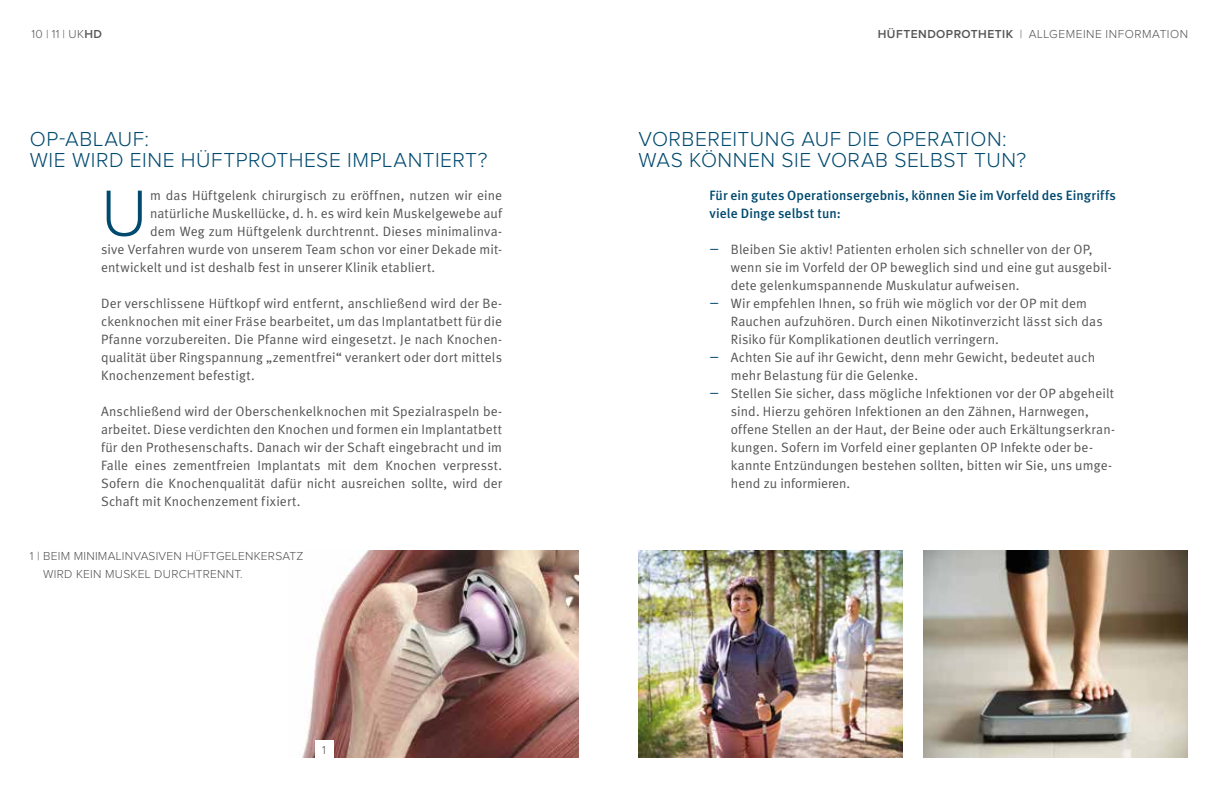
<style>
.page{position:relative;width:1217px;height:787px;background:#fff}
.page>*{position:absolute;margin:0;border:0;box-sizing:border-box;transform-origin:0 0}
.t1{font:300 67.5px "Proxima Nova";color:#004a6f}
.t2{font:300 21px/21px "Proxima Nova";letter-spacing:.025em;color:#004a6f}
.t3{font:13.5px/18px "Meta Normal";letter-spacing:.01em;color:#545455}
.t4{font:500 13.5px/18px "Meta";letter-spacing:.01em;color:#004a6f}
.t5{font:300 12px/18px "Proxima Nova";letter-spacing:.02em;color:#545455}
.t6{font:300 12px "Proxima Nova";letter-spacing:.045em;color:#545455}
.t7{font:300 12px "Proxima Nova";color:#565657}
.s1{font-weight:600}
.s2{color:#565657}
.s3{font-size:16.5px;color:#004a6f}
</style>
<div class="page">
<img style="left:302px;top:551px;width:276px;height:206px">
<img style="left:638px;top:551px;width:263px;height:206px">
<img style="left:923px;top:551px;width:263px;height:206px">
<div style="left:315px;top:740px;width:18px;height:18px;background:#fff"></div>
<p class="t7" style="left:31px;top:28px;width:72px">10 | 11 | UK<span class="s1">HD</span></p>
<p class="t6" style="left:877px;top:28px;width:312px"><span class="s1">HÜFTENDOPROTHETIK</span> <span class="s2">|</span> ALLGEMEINE INFORMATION</p>
<h2 class="t2" style="left:30px;top:129px;width:459px">OP-ABLAUF:<br>WIE WIRD EINE HÜFTPROTHESE IMPLANTIERT?</h2>
<h1 class="t1" style="left:101px;top:182px;width:48px">U</h1>
<p class="t3" style="left:150px;top:186px;width:353px">m das Hüftgelenk chirurgisch zu eröffnen, nutzen wir eine</p>
<p class="t3" style="left:150px;top:204px;width:353px">natürliche Muskellücke, d. h. es wird kein Muskelgewebe auf</p>
<p class="t3" style="left:150px;top:222px;width:353px">dem Weg zum Hüftgelenk durchtrennt. Dieses minimalinva-</p>
<p class="t3" style="left:101px;top:240px;width:402px">sive Verfahren wurde von unserem Team schon vor einer Dekade mit-</p>
<p class="t3" style="left:101px;top:258px;width:335px">entwickelt und ist deshalb fest in unserer Klinik etabliert.</p>
<p class="t3" style="left:101px;top:294px;width:402px;text-align:justify">Der verschlissene Hüftkopf wird entfernt, anschließend wird der Be&shy;ckenknochen mit einer Fräse bearbeitet, um das Implantatbett für die Pfanne vorzubereiten. Die Pfanne wird eingesetzt. Je nach Knochen&shy;qualität über Ringspannung „zementfrei“ verankert oder dort mittels Knochenzement befestigt.</p>
<p class="t3" style="left:101px;top:402px;width:402px;text-align:justify">Anschließend wird der Oberschenkelknochen mit Spezialraspeln be&shy;arbeitet. Diese verdichten den Knochen und formen ein Implantatbett für den Prothesenschafts. Danach wir der Schaft eingebracht und im Falle eines zementfreien Implantats mit dem Knochen verpresst.<br>Sofern die Knochenqualität dafür nicht ausreichen sollte, wird der Schaft mit Knochenzement fixiert.</p>
<p class="t5" style="left:43px;top:547px;width:262px;text-indent:-13px">1 | BEIM MINIMALINVASIVEN HÜFTGELENKERSATZ<br>WIRD KEIN MUSKEL DURCHTRENNT.</p>
<p class="t5" style="left:322px;top:741px;width:5px">1</p>
<h2 class="t2" style="left:638px;top:129px;width:389px">VORBEREITUNG AUF DIE OPERATION:<br>WAS KÖNNEN SIE VORAB SELBST TUN?</h2>
<p class="t4" style="left:709px;top:186px;width:408px">Für ein gutes Operationsergebnis, können Sie im Vorfeld des Eingriffs viele Dinge selbst tun:</p>
<p class="t3" style="left:730px;top:240px;width:382px;text-indent:-21px"><span class="s3">–</span> Bleiben Sie aktiv! Patienten erholen sich schneller von der OP, wenn sie im Vorfeld der OP beweglich sind und eine gut ausgebil&shy;dete gelenkumspannende Muskulatur aufweisen.</p>
<p class="t3" style="left:730px;top:294px;width:373px;text-indent:-21px"><span class="s3">–</span> Wir empfehlen Ihnen, so früh wie möglich vor der OP mit dem<br>Rauchen aufzuhören. Durch einen Nikotinverzicht lässt sich das<br>Risiko für Komplikationen deutlich verringern.</p>
<p class="t3" style="left:730px;top:348px;width:366px;text-indent:-21px"><span class="s3">–</span> Achten Sie auf ihr Gewicht, denn mehr Gewicht, bedeutet auch mehr Belastung für die Gelenke.</p>
<p class="t3" style="left:730px;top:384px;width:385px;text-indent:-21px"><span class="s3">–</span> Stellen Sie sicher, dass mögliche Infektionen vor der OP abgeheilt sind. Hierzu gehören Infektionen an den Zähnen, Harnwegen, offene Stellen an der Haut, der Beine oder auch Erkältungserkran&shy;kungen. Sofern im Vorfeld einer geplanten OP Infekte oder be&shy;kannte Entzündungen bestehen sollten, bitten wir Sie, uns umge&shy;hend zu informieren.</p>
</div>
